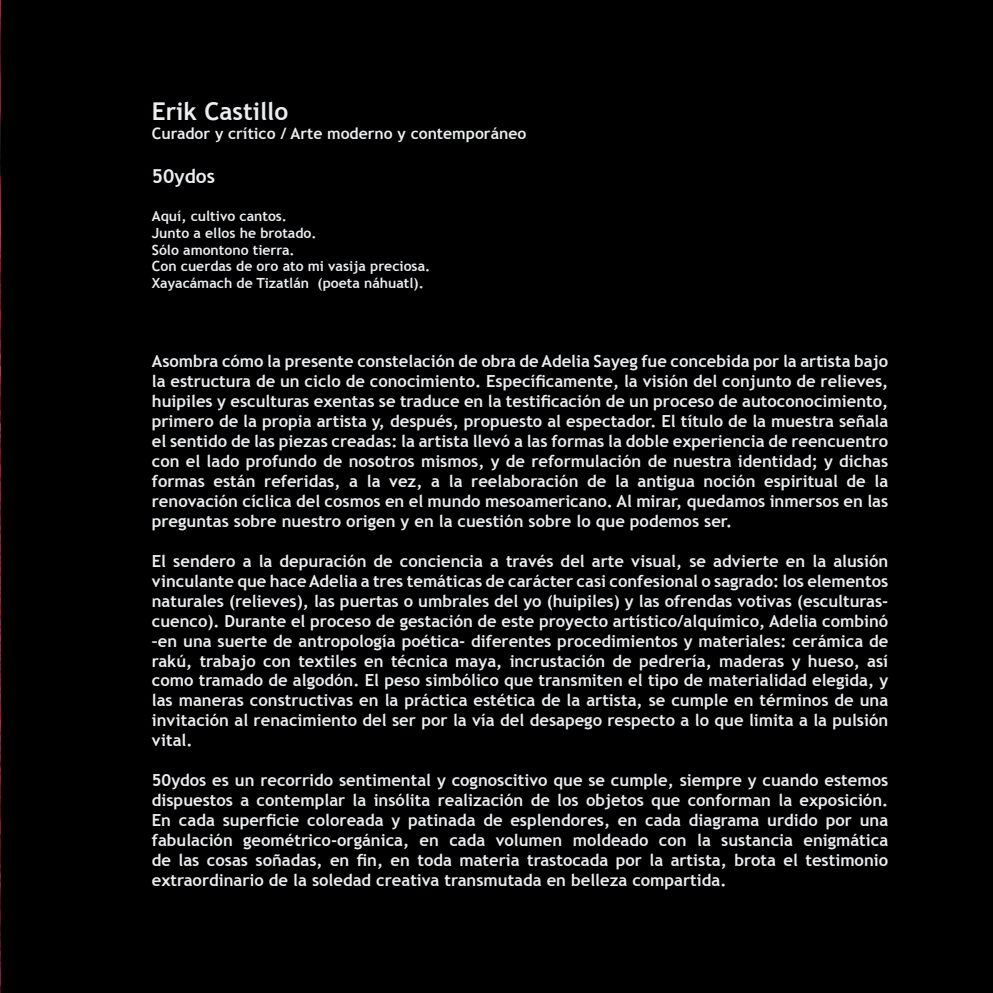
<style>
.page{position:relative;width:993px;height:993px;background:#fff}
.page>*{position:absolute;margin:0;border:0;box-sizing:border-box;transform-origin:0 0}
.t1{font:700 24.5px "Trebuchet MS";color:#ebedef}
.t2{font:700 19.25px "Trebuchet MS";color:#ebedef}
.t3{font:700 16.62px/19.9px "Trebuchet MS";color:#ebedef;text-align:justify}
.t4{font:700 15.75px "Trebuchet MS";color:#ebedef}
.t5{font:700 14px/16.8px "Trebuchet MS";color:#ebedef}
</style>
<div class="page">
<div style="left:1px;top:0;width:991px;height:992px;background:#000"></div>
<img style="left:0;top:0;width:1px;height:992px">
<h1 class="t1" style="left:152px;top:96px;width:138px">Erik Castillo</h1>
<p class="t4" style="left:152px;top:123px;width:376px">Curador y crítico / Arte moderno y contemporáneo</p>
<p class="t2" style="left:152px;top:164px;width:65px">50ydos</p>
<p class="t5" style="left:152px;top:207px;width:280px">Aquí, cultivo cantos.<br>Junto a ellos he brotado.<br>Sólo amontono tierra.<br>Con cuerdas de oro ato mi vasija preciosa.<br>Xayacámach de Tizatlán (poeta náhuatl).</p>
<p class="t3" style="left:152px;top:351px;width:737px">Asombra cómo la presente constelación de obra de Adelia Sayeg fue concebida por la artista bajo la estructura de un ciclo de conocimiento. Específicamente, la visión del conjunto de relieves, huipiles y esculturas exentas se traduce en la testificación de un proceso de autoconocimiento, primero de la propia artista y, después, propuesto al espectador. El título de la muestra señala el sentido de las piezas creadas: la artista llevó a las formas la doble experiencia de reencuentro con el lado profundo de nosotros mismos, y de reformulación de nuestra identidad; y dichas formas están referidas, a la vez, a la reelaboración de la antigua noción espiritual de la renovación cíclica del cosmos en el mundo mesoamericano. Al mirar, quedamos inmersos en las preguntas sobre nuestro origen y en la cuestión sobre lo que podemos ser.</p>
<p class="t3" style="left:152px;top:550px;width:737px">El sendero a la depuración de conciencia a través del arte visual, se advierte en la alusión vinculante que hace Adelia a tres temáticas de carácter casi confesional o sagrado: los elementos naturales (relieves), las puertas o umbrales del yo (huipiles) y las ofrendas votivas (esculturas&shy;cuenco). Durante el proceso de gestación de este proyecto artístico/alquímico, Adelia combinó –en una suerte de antropología poética- diferentes procedimientos y materiales: cerámica de rakú, trabajo con textiles en técnica maya, incrustación de pedrería, maderas y hueso, así como tramado de algodón. El peso simbólico que transmiten el tipo de materialidad elegida, y las maneras constructivas en la práctica estética de la artista, se cumple en términos de una invitación al renacimiento del ser por la vía del desapego respecto a lo que limita a la pulsión vital.</p>
<p class="t3" style="left:152px;top:770px;width:737px">50ydos es un recorrido sentimental y cognoscitivo que se cumple, siempre y cuando estemos dispuestos a contemplar la insólita realización de los objetos que conforman la exposición.<br>En cada superficie coloreada y patinada de esplendores, en cada diagrama urdido por una fabulación geométrico-orgánica, en cada volumen moldeado con la sustancia enigmática de las cosas soñadas, en fin, en toda materia trastocada por la artista, brota el testimonio extraordinario de la soledad creativa transmutada en belleza compartida.</p>
</div>
